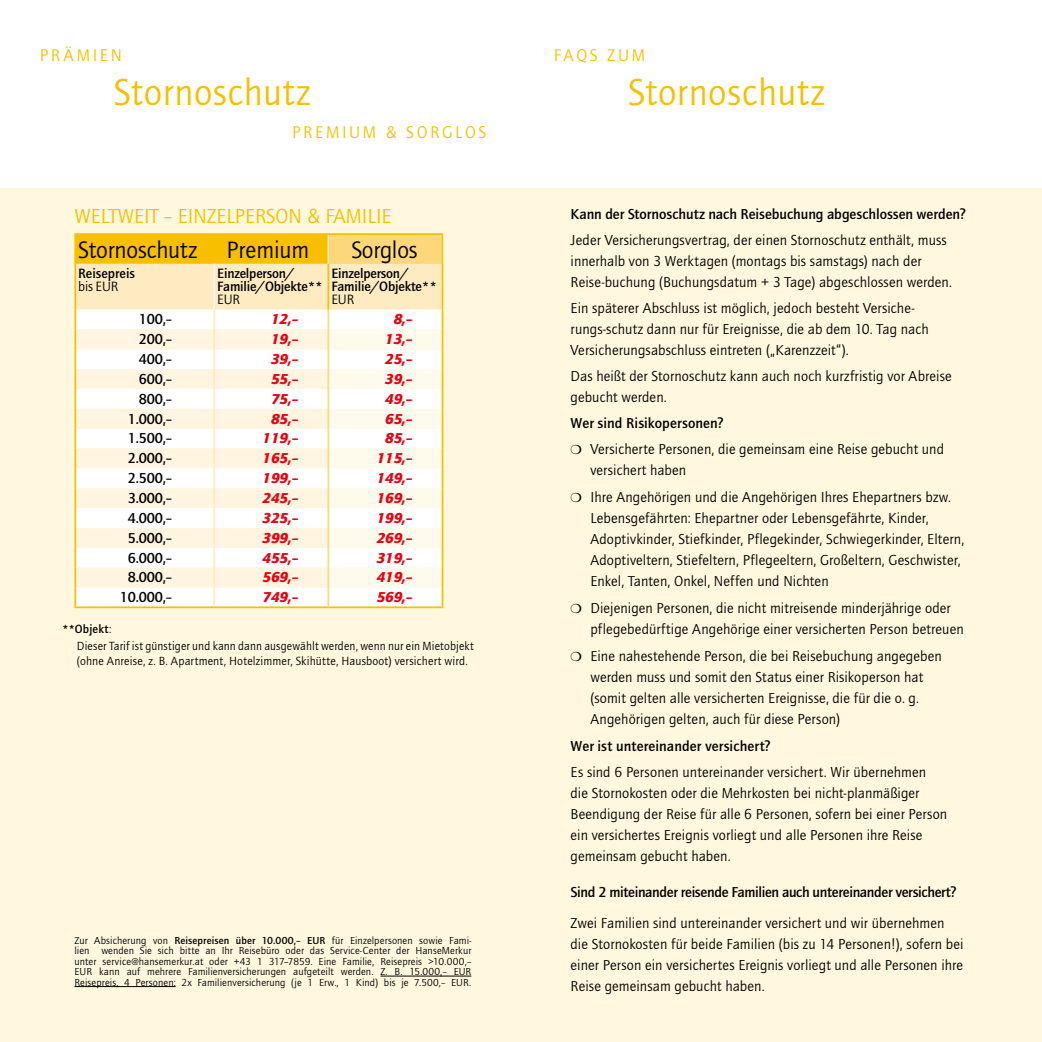
<style>
.page{position:relative;width:1042px;height:1042px;background:#fff}
.page>*{position:absolute;margin:0;border:0;box-sizing:border-box;transform-origin:0 0}
.t1{font:38.5px "Quay Sans ITC Std";letter-spacing:.02em;color:#f7bf00}
.t2{font:24.5px "Quay Sans ITC Std";letter-spacing:-.005em;color:#000}
.t3{font:21px "Quay Sans ITC Std";color:#f7bf00}
.t4{font:17.5px "Quay Sans ITC Std";letter-spacing:.15em;color:#f7bf00}
.t5{font:14.88px/21px "Quay Sans ITC Std";letter-spacing:.01em;color:#000}
.t6{font:500 14.88px "Quay Sans ITC Std";letter-spacing:-.01em;color:#000}
.t7{font:italic 900 14.88px "Quay Sans ITC Std";letter-spacing:-.01em;color:#e30613}
.t8{font:500 14.88px "Quay Sans ITC Std";letter-spacing:.01em;color:#000}
.t9{font:500 14px/13.1px "Quay Sans ITC Std";letter-spacing:-.01em;color:#000}
.t10{font:14px "Quay Sans ITC Std";letter-spacing:-.01em;color:#000}
.t11{font:12.25px/17.2px "Quay Sans ITC Std";letter-spacing:.015em;color:#000}
.t12{font:10.5px/10.5px "Quay Sans ITC Std";letter-spacing:.01em;color:#000;text-align:justify}
.s1{font-weight:500}
</style>
<div class="page">
<div style="left:0;top:189px;width:521px;height:853px;background:#fff8de"></div>
<div style="left:521px;top:189px;width:521px;height:853px;background:#fff8de"></div>
<hr style="left:380px;top:976px;width:91px;height:1px;background:#000">
<hr style="left:74px;top:986px;width:102px;height:1px;background:#000">
<svg style="left:74px;top:233px;width:369px;height:375px"></svg>
<hr style="left:327px;top:264px;width:2px;height:46px;background:#f7bf00">
<hr style="left:441px;top:264px;width:2px;height:46px;background:#f7bf00">
<p class="t4" style="left:40px;top:45px;width:84px">PRÄMIEN</p>
<h1 class="t1" style="left:114px;top:70px;width:198px">Stornoschutz</h1>
<p class="t4" style="left:292px;top:122px;width:196px">PREMIUM &amp; SORGLOS</p>
<p class="t4" style="left:554px;top:45px;width:93px">FAQS ZUM</p>
<h1 class="t1" style="left:628px;top:70px;width:198px">Stornoschutz</h1>
<h3 class="t3" style="left:74px;top:204px;width:319px">WELTWEIT – EINZELPERSON &amp; FAMILIE</h3>
<p class="t6" style="left:570px;top:205px;width:397px">Kann der Stornoschutz nach Reisebuchung abgeschlossen werden?</p>
<p class="t5" style="left:570px;top:229px;width:383px">Jeder Versicherungsvertrag, der einen Stornoschutz enthält, muss innerhalb von 3 Werktagen (montags bis samstags) nach der<br>Reise-buchung (Buchungsdatum + 3 Tage) abgeschlossen werden.</p>
<p class="t5" style="left:570px;top:297px;width:360px">Ein späterer Abschluss ist möglich, jedoch besteht Versiche&shy;rungs-schutz dann nur für Ereignisse, die ab dem 10. Tag nach<br>Versicherungsabschluss eintreten („Karenzzeit“).</p>
<p class="t5" style="left:570px;top:365px;width:383px">Das heißt der Stornoschutz kann auch noch kurzfristig vor Abreise gebucht werden.</p>
<p class="t5" style="left:570px;top:410px;width:375px;line-height:25.9px"><span class="s1">Wer sind Risikopersonen?<br></span>❍ Versicherte Personen, die gemeinsam eine Reise gebucht und</p>
<p class="t5" style="left:570px;top:456px;width:382px;line-height:26.9px;text-indent:20px">versichert haben<br>❍ Ihre Angehörigen und die Angehörigen Ihres Ehepartners bzw.</p>
<p class="t5" style="left:590px;top:507px;width:375px">Lebensgefährten: Ehepartner oder Lebensgefährte, Kinder, Adoptivkinder, Stiefkinder, Pflegekinder, Schwiegerkinder, Eltern, Adoptiveltern, Stiefeltern, Pflegeeltern, Großeltern, Geschwister, Enkel, Tanten, Onkel, Neffen und Nichten</p>
<p class="t5" style="left:590px;top:597px;width:375px;text-indent:-20px">❍ Diejenigen Personen, die nicht mitreisende minderjährige oder pflegebedürftige Angehörige einer versicherten Person betreuen</p>
<p class="t5" style="left:590px;top:645px;width:353px;text-indent:-20px">❍ Eine nahestehende Person, die bei Reisebuchung angegeben werden muss und somit den Status einer Risikoperson hat (somit gelten alle versicherten Ereignisse, die für die o. g.<br>Angehörigen gelten, auch für diese Person)</p>
<p class="t8" style="left:570px;top:737px;width:202px">Wer ist untereinander versichert?</p>
<p class="t5" style="left:570px;top:761px;width:378px">Es sind 6 Personen untereinander versichert. Wir übernehmen die Stornokosten oder die Mehrkosten bei nicht-planmäßiger Beendigung der Reise für alle 6 Personen, sofern bei einer Person ein versichertes Ereignis vorliegt und alle Personen ihre Reise gemeinsam gebucht haben.</p>
<p class="t6" style="left:570px;top:883px;width:387px">Sind 2 miteinander reisende Familien auch untereinander versichert?</p>
<p class="t5" style="left:570px;top:912px;width:394px">Zwei Familien sind untereinander versichert und wir übernehmen die Stornokosten für beide Familien (bis zu 14 Personen!), sofern bei einer Person ein versichertes Ereignis vorliegt und alle Personen ihre Reise gemeinsam gebucht haben.</p>
<h2 class="t2" style="left:78px;top:235px;width:232px">Stornoschutz Premium</h2>
<h2 class="t2" style="left:351px;top:235px;width:68px">Sorglos</h2>
<p class="t9" style="left:78px;top:267px;width:58px">Reisepreis</p>
<p class="t10" style="left:78px;top:278px;width:42px">bis EUR</p>
<p class="t9" style="left:331px;top:267px;width:107px">Einzelperson/<br>Familie/Objekte**</p>
<p class="t10" style="left:331px;top:291px;width:24px">EUR</p>
<p class="t9" style="left:217px;top:267px;width:107px">Einzelperson/<br>Familie/Objekte**</p>
<p class="t10" style="left:217px;top:291px;width:24px">EUR</p>
<p class="t6" style="left:139px;top:311px;width:35px">100,–</p>
<p class="t7" style="left:271px;top:310px;width:29px">12,–</p>
<p class="t7" style="left:394px;top:310px;width:20px">8,–</p>
<p class="t6" style="left:139px;top:331px;width:35px">200,–</p>
<p class="t7" style="left:271px;top:330px;width:29px">19,–</p>
<p class="t7" style="left:385px;top:330px;width:29px">13,–</p>
<p class="t6" style="left:139px;top:350px;width:35px">400,–</p>
<p class="t7" style="left:271px;top:350px;width:29px">39,–</p>
<p class="t7" style="left:385px;top:350px;width:29px">25,–</p>
<p class="t6" style="left:139px;top:370px;width:35px">600,–</p>
<p class="t7" style="left:271px;top:370px;width:29px">55,–</p>
<p class="t7" style="left:385px;top:370px;width:29px">39,–</p>
<p class="t6" style="left:139px;top:390px;width:35px">800,–</p>
<p class="t7" style="left:271px;top:390px;width:29px">75,–</p>
<p class="t7" style="left:385px;top:390px;width:29px">49,–</p>
<p class="t6" style="left:128px;top:410px;width:46px">1.000,–</p>
<p class="t7" style="left:271px;top:409px;width:29px">85,–</p>
<p class="t7" style="left:385px;top:409px;width:29px">65,–</p>
<p class="t6" style="left:128px;top:430px;width:46px">1.500,–</p>
<p class="t7" style="left:263px;top:429px;width:37px">119,–</p>
<p class="t7" style="left:385px;top:429px;width:29px">85,–</p>
<p class="t6" style="left:128px;top:450px;width:46px">2.000,–</p>
<p class="t7" style="left:263px;top:449px;width:37px">165,–</p>
<p class="t7" style="left:377px;top:449px;width:37px">115,–</p>
<p class="t6" style="left:128px;top:469px;width:46px">2.500,–</p>
<p class="t7" style="left:263px;top:469px;width:37px">199,–</p>
<p class="t7" style="left:377px;top:469px;width:37px">149,–</p>
<p class="t6" style="left:128px;top:489px;width:46px">3.000,–</p>
<p class="t7" style="left:263px;top:489px;width:37px">245,–</p>
<p class="t7" style="left:377px;top:489px;width:37px">169,–</p>
<p class="t6" style="left:128px;top:509px;width:46px">4.000,–</p>
<p class="t7" style="left:263px;top:509px;width:37px">325,–</p>
<p class="t7" style="left:377px;top:509px;width:37px">199,–</p>
<p class="t6" style="left:128px;top:529px;width:46px">5.000,–</p>
<p class="t7" style="left:263px;top:528px;width:37px">399,–</p>
<p class="t7" style="left:377px;top:528px;width:37px">269,–</p>
<p class="t6" style="left:128px;top:549px;width:46px">6.000,–</p>
<p class="t7" style="left:263px;top:548px;width:37px">455,–</p>
<p class="t7" style="left:377px;top:548px;width:37px">319,–</p>
<p class="t6" style="left:128px;top:569px;width:46px">8.000,–</p>
<p class="t7" style="left:263px;top:568px;width:37px">569,–</p>
<p class="t7" style="left:377px;top:568px;width:37px">419,–</p>
<p class="t6" style="left:120px;top:588px;width:54px">10.000,–</p>
<p class="t7" style="left:263px;top:588px;width:37px">749,–</p>
<p class="t7" style="left:377px;top:588px;width:37px">569,–</p>
<p class="t11" style="left:77px;top:620px;width:398px;text-indent:-15px"><span class="s1">**Objekt</span>:<br>Dieser Tarif ist günstiger und kann dann ausgewählt werden, wenn nur ein Mietobjekt</p>
<p class="t11" style="left:77px;top:652px;width:392px">(ohne Anreise, z. B. Apartment, Hotelzimmer, Skihütte, Hausboot) versichert wird.</p>
<p class="t12" style="left:74px;top:935px;width:398px">Zur Absicherung von <span class="s1">Reisepreisen über 10.000,– EUR</span> für Einzelpersonen sowie Fami&shy;lien wenden Sie sich bitte an Ihr Reisebüro oder das Service-Center der HanseMerkur unter service@hansemerkur.at oder +43 1 317-7859. Eine Familie, Reisepreis &gt;10.000,– EUR kann auf mehrere Familienversicherungen aufgeteilt werden. Z. B. 15.000,– EUR Reisepreis, 4 Personen: 2x Familienversicherung (je 1 Erw., 1 Kind) bis je 7.500,– EUR.</p>
</div>
